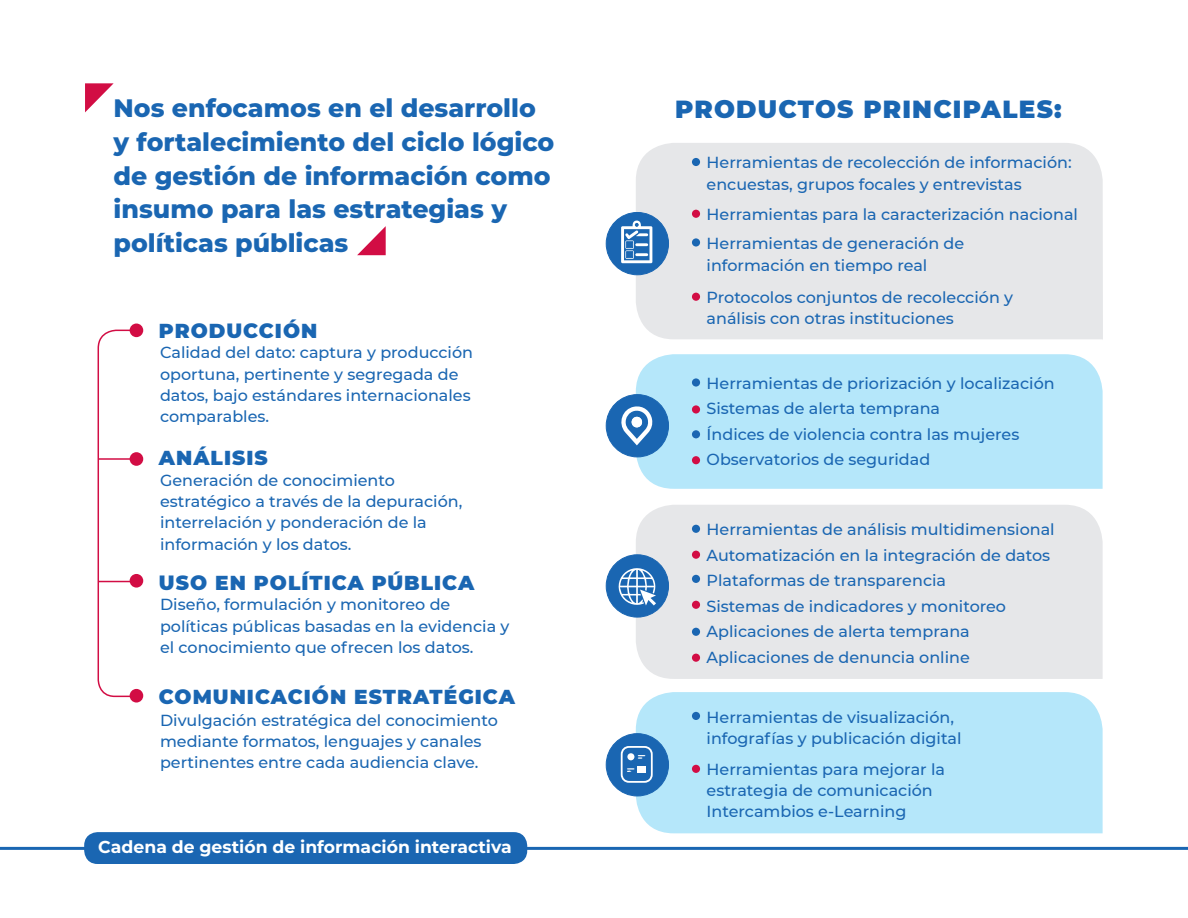
<style>
.page{position:relative;width:1188px;height:918px;background:#fff}
.page>*{position:absolute;margin:0;border:0;box-sizing:border-box;transform-origin:0 0}
.t1{font:800 25.2px/33.8px "Montserrat";color:#1a66b2}
.t2{font:900 24.75px "Montserrat";letter-spacing:.05em;color:#1a66b2}
.t3{font:900 20.1px "Montserrat";letter-spacing:.05em;color:#1a66b2}
.t4{font:700 17.25px "Montserrat";color:#fff}
.t5{font:500 15.9px/21.3px "Montserrat";color:#1a66b2}
</style>
<div class="page">
<div style="left:636px;top:143px;width:467px;height:197px;background:#e6e7e9"></div>
<div style="left:636px;top:354px;width:467px;height:135px;background:#b5e7fa"></div>
<div style="left:636px;top:505px;width:467px;height:174px;background:#e6e7e9"></div>
<div style="left:636px;top:692px;width:467px;height:142px;background:#b5e7fa"></div>
<hr style="left:0;top:847px;width:1188px;height:3px;background:#1a66b2">
<div style="left:84px;top:832px;width:443px;height:32px;background:#1a66b2;border-radius:14px"></div>
<svg style="left:85px;top:83px;width:29px;height:29px"></svg>
<svg style="left:357px;top:226px;width:29px;height:29px"></svg>
<div style="left:606px;top:212px;width:63px;height:63px;background:#1a66b2;border-radius:50%"></div>
<div style="left:606px;top:212px;width:63px;height:63px;border:1px solid #1a66b2;border-radius:50%"></div>
<svg style="left:621px;top:221px;width:31px;height:42px"></svg>
<div style="left:626px;top:241px;width:7px;height:7px;background:#1a66b2;border:1px solid #1a66b2"></div>
<div style="left:626px;top:251px;width:7px;height:7px;background:#1a66b2;border:1px solid #1a66b2"></div>
<div style="left:692px;top:158px;width:8px;height:8px;background:#1a66b2;border-radius:50%"></div>
<div style="left:692px;top:238px;width:8px;height:9px;background:#1a66b2;border-radius:50%"></div>
<div style="left:692px;top:378px;width:8px;height:9px;background:#1a66b2;border-radius:50%"></div>
<div style="left:692px;top:430px;width:8px;height:8px;background:#1a66b2;border-radius:50%"></div>
<div style="left:692px;top:525px;width:8px;height:8px;background:#1a66b2;border-radius:50%"></div>
<div style="left:692px;top:712px;width:8px;height:8px;background:#1a66b2;border-radius:50%"></div>
<div style="left:692px;top:575px;width:8px;height:8px;background:#1a66b2;border-radius:50%"></div>
<div style="left:692px;top:628px;width:8px;height:8px;background:#1a66b2;border-radius:50%"></div>
<div style="left:692px;top:210px;width:8px;height:8px;background:#d20d44;border-radius:50%"></div>
<div style="left:692px;top:293px;width:8px;height:8px;background:#d20d44;border-radius:50%"></div>
<div style="left:692px;top:405px;width:8px;height:9px;background:#d20d44;border-radius:50%"></div>
<div style="left:692px;top:456px;width:8px;height:8px;background:#d20d44;border-radius:50%"></div>
<div style="left:692px;top:551px;width:8px;height:8px;background:#d20d44;border-radius:50%"></div>
<div style="left:692px;top:765px;width:8px;height:8px;background:#d20d44;border-radius:50%"></div>
<div style="left:692px;top:601px;width:8px;height:8px;background:#d20d44;border-radius:50%"></div>
<div style="left:692px;top:654px;width:8px;height:8px;background:#d20d44;border-radius:50%"></div>
<div style="left:606px;top:395px;width:63px;height:62px;background:#1a66b2;border-radius:50%"></div>
<div style="left:606px;top:394px;width:63px;height:63px;border:1px solid #1a66b2;border-radius:50%"></div>
<svg style="left:621px;top:406px;width:32px;height:39px"></svg>
<div style="left:632px;top:417px;width:10px;height:10px;background:#fff;border-radius:50%"></div>
<div style="left:606px;top:555px;width:63px;height:62px;background:#1a66b2;border-radius:50%"></div>
<div style="left:606px;top:555px;width:63px;height:62px;border:1px solid #1a66b2;border-radius:50%"></div>
<div style="left:606px;top:734px;width:63px;height:62px;background:#1a66b2;border-radius:50%"></div>
<div style="left:606px;top:733px;width:63px;height:63px;border:1px solid #1a66b2;border-radius:50%"></div>
<svg style="left:618px;top:568px;width:38px;height:38px"></svg>
<svg style="left:621px;top:746px;width:32px;height:37px"></svg>
<div style="left:130px;top:324px;width:13px;height:13px;background:#d20d44;border-radius:50%"></div>
<div style="left:130px;top:452px;width:13px;height:14px;background:#d20d44;border-radius:50%"></div>
<div style="left:130px;top:574px;width:13px;height:14px;background:#d20d44;border-radius:50%"></div>
<div style="left:130px;top:689px;width:13px;height:14px;background:#d20d44;border-radius:50%"></div>
<svg style="left:97px;top:329px;width:41px;height:369px"></svg>
<hr style="left:98px;top:458px;width:38px;height:2px;background:#d20d44">
<hr style="left:98px;top:581px;width:38px;height:1px;background:#d20d44">
<h1 class="t1" style="left:114px;top:90px;width:442px">Nos enfocamos en el desarrollo y fortalecimiento del ciclo lógico de gestión de información como insumo para las estrategias y políticas públicas</h1>
<p class="t3" style="left:159px;top:315px;width:160px">PRODUCCIÓN</p>
<p class="t5" style="left:160px;top:341px;width:315px">Calidad del dato: captura y producción oportuna, pertinente y segregada de datos, bajo estándares internacionales comparables.</p>
<p class="t3" style="left:159px;top:443px;width:110px">ANÁLISIS</p>
<p class="t5" style="left:160px;top:469px;width:304px">Generación de conocimiento estratégico a través de la depuración, interrelación y ponderación de la información y los datos.</p>
<p class="t3" style="left:159px;top:567px;width:317px">USO EN POLÍTICA PÚBLICA</p>
<p class="t5" style="left:160px;top:594px;width:351px">Diseño, formulación y monitoreo de políticas públicas basadas en la evidencia y el conocimiento que ofrecen los datos.</p>
<p class="t3" style="left:159px;top:682px;width:357px">COMUNICACIÓN ESTRATÉGICA</p>
<p class="t5" style="left:160px;top:709px;width:339px">Divulgación estratégica del conocimiento mediante formatos, lenguajes y canales pertinentes entre cada audiencia clave.</p>
<p class="t4" style="left:98px;top:835px;width:415px">Cadena de gestión de información interactiva</p>
<h2 class="t2" style="left:675px;top:91px;width:388px">PRODUCTOS PRINCIPALES:</h2>
<p class="t5" style="left:707px;top:152px;width:367px">Herramientas de recolección de información: encuestas, grupos focales y entrevistas</p>
<p class="t5" style="left:707px;top:199px;width:373px;line-height:29.4px">Herramientas para la caracterización nacional<br>Herramientas de generación de</p>
<p class="t5" style="left:707px;top:248px;width:308px;line-height:32.1px">información en tiempo real<br>Protocolos conjuntos de recolección y</p>
<p class="t5" style="left:707px;top:307px;width:249px">análisis con otras instituciones</p>
<p class="t5" style="left:707px;top:370px;width:350px;line-height:25.5px">Herramientas de priorización y localización Sistemas de alerta temprana<br>Índices de violencia contra las mujeres Observatorios de seguridad</p>
<p class="t5" style="left:707px;top:516px;width:350px;line-height:25.5px">Herramientas de análisis multidimensional Automatización en la integración de datos Plataformas de transparencia<br>Sistemas de indicadores y monitoreo Aplicaciones de alerta temprana Aplicaciones de denuncia online</p>
<p class="t5" style="left:707px;top:706px;width:257px">Herramientas de visualización, infografías y publicación digital</p>
<p class="t5" style="left:707px;top:758px;width:240px">Herramientas para mejorar la estrategia de comunicación<br>Intercambios e-Learning</p>
</div>
